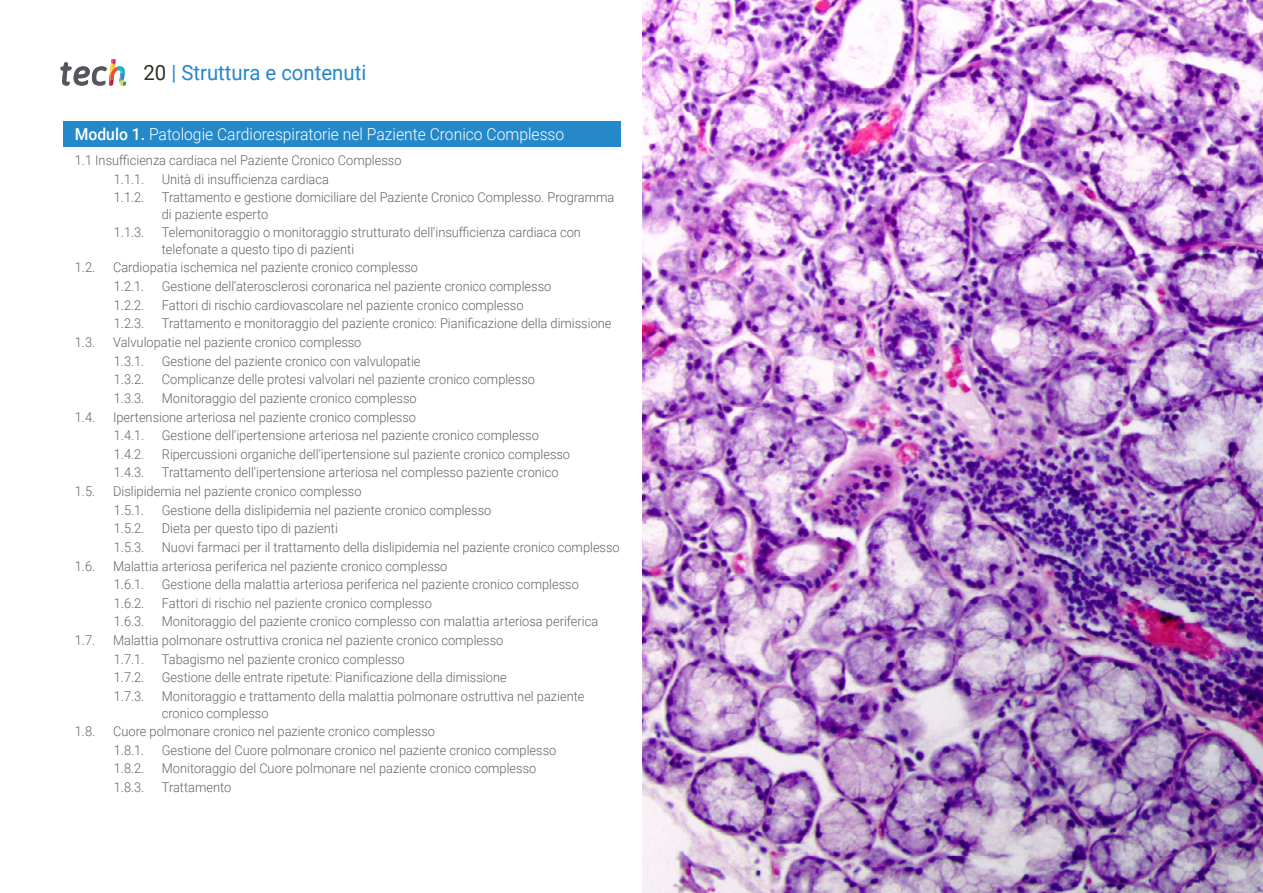
<style>
.page{position:relative;width:1263px;height:893px;background:#fff}
.page>*{position:absolute;margin:0;border:0;box-sizing:border-box;transform-origin:0 0}
.t1{font:21px "Roboto";color:#2488c9}
.t2{font:300 16.5px "Roboto";color:#fff;scale:.95 1}
.t3{font:300 13.5px/18.6px "Roboto";color:#61646a;scale:.95 1}
.s1{color:#312e20}
.s2{font-weight:500}
</style>
<div class="page">
<div style="left:64px;top:121px;width:557px;height:25px;background:#2488c9"></div>
<img style="left:642px;top:0;width:621px;height:893px">
<svg style="left:61px;top:59px;width:65px;height:27px"></svg>
<h1 class="t1" style="left:144px;top:57px;width:224px"><span class="s1">20</span> | Struttura e contenuti</h1>
<p class="t2" style="left:75px;top:123px;width:517px"><span class="s2">Modulo 1.</span> Patologie Cardiorespiratorie nel Paziente Cronico Complesso</p>
<p class="t3" style="left:114px;top:150px;width:304px;text-indent:-39px">1.1 Insufficienza cardiaca nel Paziente Cronico Complesso<br>1.1.1.</p>
<p class="t3" style="left:162px;top:169px;width:177px">Unità di insufficienza cardiaca</p>
<p class="t3" style="left:114px;top:188px;width:34px">1.1.2.</p>
<p class="t3" style="left:162px;top:189px;width:478px;line-height:16.5px">Trattamento e gestione domiciliare del Paziente Cronico Complesso. Programma di paziente esperto</p>
<p class="t3" style="left:114px;top:223px;width:34px">1.1.3.</p>
<p class="t3" style="left:162px;top:224px;width:443px;line-height:16.5px">Telemonitoraggio o monitoraggio strutturato dell'insufficienza cardiaca con telefonate a questo tipo di pazienti</p>
<p class="t3" style="left:75px;top:258px;width:23px">1.2.</p>
<p class="t3" style="left:113px;top:258px;width:323px">Cardiopatia ischemica nel paziente cronico complesso<br>1.2.1.</p>
<p class="t3" style="left:162px;top:276px;width:412px">Gestione dell'aterosclerosi coronarica nel paziente cronico complesso</p>
<p class="t3" style="left:114px;top:295px;width:34px">1.2.2.</p>
<p class="t3" style="left:162px;top:295px;width:382px">Fattori di rischio cardiovascolare nel paziente cronico complesso</p>
<p class="t3" style="left:114px;top:314px;width:34px">1.2.3.</p>
<p class="t3" style="left:162px;top:314px;width:475px">Trattamento e monitoraggio del paziente cronico: Pianificazione della dimissione</p>
<p class="t3" style="left:75px;top:332px;width:23px">1.3.</p>
<p class="t3" style="left:113px;top:332px;width:263px">Valvulopatie nel paziente cronico complesso<br>1.3.1.</p>
<p class="t3" style="left:162px;top:351px;width:274px">Gestione del paziente cronico con valvulopatie</p>
<p class="t3" style="left:114px;top:370px;width:34px">1.3.2.</p>
<p class="t3" style="left:162px;top:370px;width:394px">Complicanze delle protesi valvolari nel paziente cronico complesso</p>
<p class="t3" style="left:114px;top:388px;width:34px">1.3.3.</p>
<p class="t3" style="left:162px;top:388px;width:270px">Monitoraggio del paziente cronico complesso</p>
<p class="t3" style="left:75px;top:407px;width:23px">1.4.</p>
<p class="t3" style="left:113px;top:407px;width:320px">Ipertensione arteriosa nel paziente cronico complesso<br>1.4.1.</p>
<p class="t3" style="left:162px;top:426px;width:398px">Gestione dell'ipertensione arteriosa nel paziente cronico complesso</p>
<p class="t3" style="left:114px;top:444px;width:34px">1.4.2.</p>
<p class="t3" style="left:162px;top:444px;width:431px">Ripercussioni organiche dell'ipertensione sul paziente cronico complesso</p>
<p class="t3" style="left:114px;top:463px;width:34px">1.4.3.</p>
<p class="t3" style="left:162px;top:463px;width:419px">Trattamento dell'ipertensione arteriosa nel complesso paziente cronico</p>
<p class="t3" style="left:75px;top:481px;width:23px">1.5.</p>
<p class="t3" style="left:113px;top:481px;width:263px">Dislipidemia nel paziente cronico complesso<br>1.5.1.</p>
<p class="t3" style="left:162px;top:500px;width:348px">Gestione della dislipidemia nel paziente cronico complesso</p>
<p class="t3" style="left:114px;top:519px;width:34px">1.5.2.</p>
<p class="t3" style="left:162px;top:519px;width:187px">Dieta per questo tipo di pazienti</p>
<p class="t3" style="left:114px;top:537px;width:34px">1.5.3.</p>
<p class="t3" style="left:162px;top:537px;width:483px">Nuovi farmaci per il trattamento della dislipidemia nel paziente cronico complesso</p>
<p class="t3" style="left:75px;top:556px;width:23px">1.6.</p>
<p class="t3" style="left:113px;top:556px;width:353px">Malattia arteriosa periferica nel paziente cronico complesso<br>1.6.1.</p>
<p class="t3" style="left:162px;top:575px;width:440px">Gestione della malattia arteriosa periferica nel paziente cronico complesso</p>
<p class="t3" style="left:114px;top:593px;width:34px">1.6.2.</p>
<p class="t3" style="left:162px;top:593px;width:286px">Fattori di rischio nel paziente cronico complesso</p>
<p class="t3" style="left:114px;top:612px;width:34px">1.6.3.</p>
<p class="t3" style="left:162px;top:612px;width:461px">Monitoraggio del paziente cronico complesso con malattia arteriosa periferica</p>
<p class="t3" style="left:75px;top:630px;width:23px">1.7.</p>
<p class="t3" style="left:113px;top:630px;width:412px">Malattia polmonare ostruttiva cronica nel paziente cronico complesso<br>1.7.1.</p>
<p class="t3" style="left:162px;top:649px;width:257px">Tabagismo nel paziente cronico complesso</p>
<p class="t3" style="left:114px;top:668px;width:34px">1.7.2.</p>
<p class="t3" style="left:162px;top:668px;width:364px">Gestione delle entrate ripetute: Pianificazione della dimissione</p>
<p class="t3" style="left:114px;top:686px;width:34px">1.7.3.</p>
<p class="t3" style="left:162px;top:687px;width:446px;line-height:16.5px">Monitoraggio e trattamento della malattia polmonare ostruttiva nel paziente cronico complesso</p>
<p class="t3" style="left:75px;top:721px;width:23px">1.8.</p>
<p class="t3" style="left:113px;top:721px;width:340px">Cuore polmonare cronico nel paziente cronico complesso<br>1.8.1.</p>
<p class="t3" style="left:162px;top:740px;width:417px">Gestione del Cuore polmonare cronico nel paziente cronico complesso</p>
<p class="t3" style="left:114px;top:759px;width:34px">1.8.2.</p>
<p class="t3" style="left:162px;top:759px;width:396px">Monitoraggio del Cuore polmonare nel paziente cronico complesso</p>
<p class="t3" style="left:114px;top:777px;width:34px">1.8.3.</p>
<p class="t3" style="left:162px;top:777px;width:75px">Trattamento</p>
</div>
